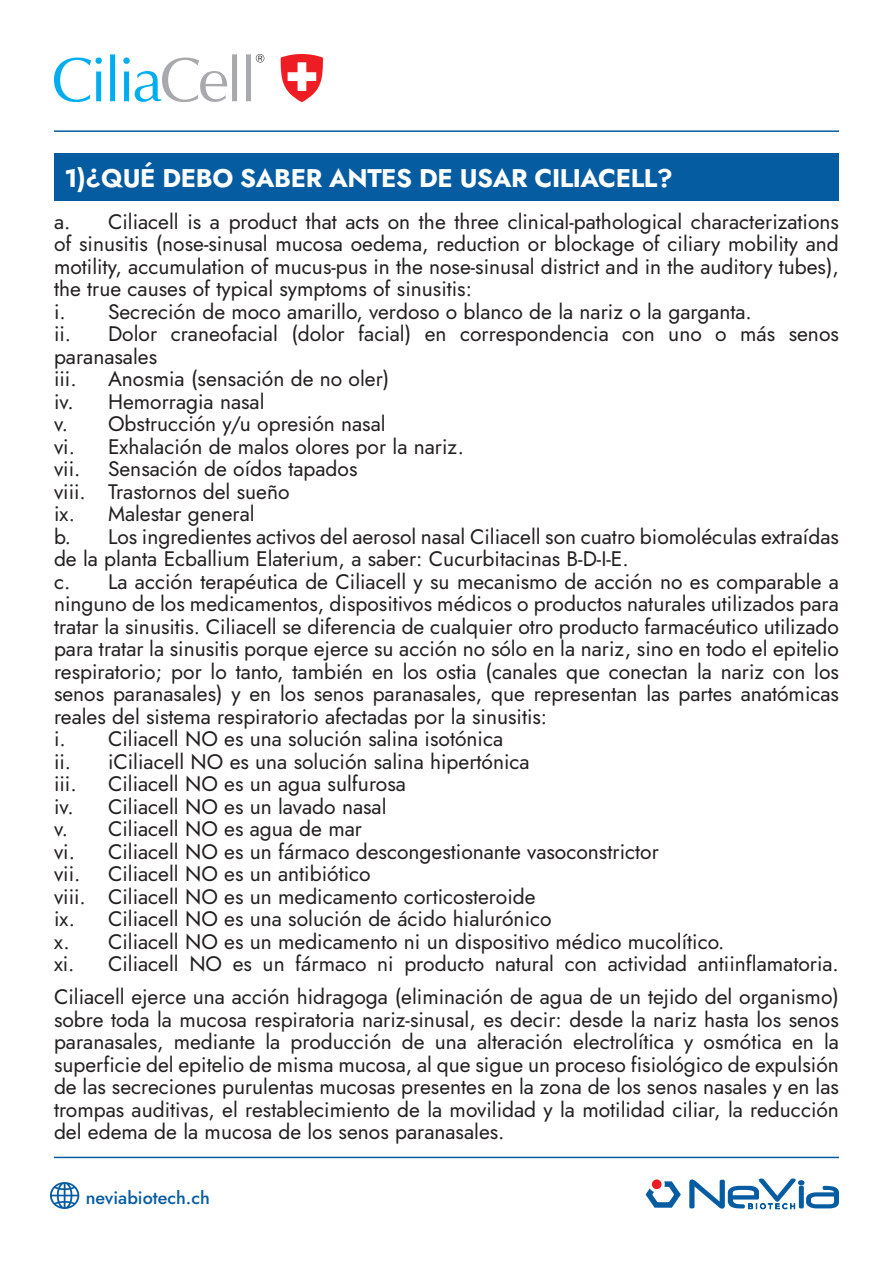
<style>
.page{position:relative;width:893px;height:1263px;background:#fff}
.page>*{position:absolute;margin:0;border:0;box-sizing:border-box;transform-origin:0 0}
.Paragraph_Style_1{font:700 25.5px "Jost";letter-spacing:-.015em;color:#fff}
.t1{font:21px/22.5px "Jost";color:#231f20;text-align:justify}
.t2{font:500 18px "Jost";color:#065ca1}
</style>
<div class="page">
<svg style="left:54px;top:57px;width:48px;height:45px"></svg>
<svg style="left:110px;top:54px;width:5px;height:47px"></svg>
<svg style="left:123px;top:54px;width:114px;height:48px"></svg>
<svg style="left:246px;top:54px;width:18px;height:47px"></svg>
<svg style="left:281px;top:54px;width:42px;height:48px"></svg>
<svg style="left:645px;top:1178px;width:194px;height:32px"></svg>
<hr style="left:54px;top:130px;width:785px;height:2px;background:#065ca1">
<hr style="left:54px;top:1157px;width:785px;height:1px;background:#065ca1">
<div style="left:54px;top:153px;width:785px;height:48px;background:#065ca1"></div>
<svg style="left:50px;top:1182px;width:30px;height:27px"></svg>
<p class="Paragraph_Style_1" style="left:65px;top:161px;width:610px">1)¿QUÉ DEBO SABER ANTES DE USAR CILIACELL?</p>
<p class="t1" style="left:54px;top:210px;width:786px">a. Ciliacell is a product that acts on the three clinical-pathological characterizations of sinusitis (nose-sinusal mucosa oedema, reduction or blockage of ciliary mobility and motility, accumulation of mucus-pus in the nose-sinusal district and in the auditory tubes), the true causes of typical symptoms of sinusitis:</p>
<p class="t1" style="left:54px;top:300px;width:699px">i. Secreción de moco amarillo, verdoso o blanco de la nariz o la garganta.</p>
<p class="t1" style="left:54px;top:323px;width:786px">ii. Dolor craneofacial (dolor facial) en correspondencia con uno o más senos paranasales</p>
<p class="t1" style="left:54px;top:368px;width:24px">iii.</p>
<p class="t1" style="left:108px;top:368px;width:283px">Anosmia (sensación de no oler)</p>
<p class="t1" style="left:54px;top:390px;width:212px">iv. Hemorragia nasal</p>
<p class="t1" style="left:54px;top:413px;width:333px">v. Obstrucción y/u opresión nasal</p>
<p class="t1" style="left:54px;top:435px;width:412px">vi. Exhalación de malos olores por la nariz.</p>
<p class="t1" style="left:54px;top:458px;width:28px">vii.</p>
<p class="t1" style="left:108px;top:458px;width:251px">Sensación de oídos tapados</p>
<p class="t1" style="left:54px;top:480px;width:237px">viii. Trastornos del sueño</p>
<p class="t1" style="left:54px;top:503px;width:202px">ix. Malestar general</p>
<p class="t1" style="left:54px;top:525px;width:786px">b. Los ingredientes activos del aerosol nasal Ciliacell son cuatro biomoléculas extraídas de la planta Ecballium Elaterium, a saber: Cucurbitacinas B-D-I-E.</p>
<p class="t1" style="left:54px;top:570px;width:786px">c. La acción terapéutica de Ciliacell y su mecanismo de acción no es comparable a ninguno de los medicamentos, dispositivos médicos o productos naturales utilizados para tratar la sinusitis. Ciliacell se diferencia de cualquier otro producto farmacéutico utilizado para tratar la sinusitis porque ejerce su acción no sólo en la nariz, sino en todo el epitelio respiratorio; por lo tanto, también en los ostia (canales que conectan la nariz con los senos paranasales) y en los senos paranasales, que representan las partes anatómicas reales del sistema respiratorio afectadas por la sinusitis:</p>
<p class="t1" style="left:54px;top:728px;width:451px">i. Ciliacell NO es una solución salina isotónica</p>
<p class="t1" style="left:54px;top:750px;width:477px">ii. iCiliacell NO es una solución salina hipertónica</p>
<p class="t1" style="left:54px;top:773px;width:24px">iii.</p>
<p class="t1" style="left:108px;top:773px;width:299px">Ciliacell NO es un agua sulfurosa</p>
<p class="t1" style="left:54px;top:795px;width:334px">iv. Ciliacell NO es un lavado nasal</p>
<p class="t1" style="left:54px;top:818px;width:310px">v. Ciliacell NO es agua de mar</p>
<p class="t1" style="left:54px;top:840px;width:606px">vi. Ciliacell NO es un fármaco descongestionante vasoconstrictor</p>
<p class="t1" style="left:54px;top:863px;width:28px">vii.</p>
<p class="t1" style="left:108px;top:863px;width:264px">Ciliacell NO es un antibiótico</p>
<p class="t1" style="left:54px;top:885px;width:483px">viii. Ciliacell NO es un medicamento corticosteroide</p>
<p class="t1" style="left:54px;top:908px;width:499px">ix. Ciliacell NO es una solución de ácido hialurónico</p>
<p class="t1" style="left:54px;top:930px;width:672px">x. Ciliacell NO es un medicamento ni un dispositivo médico mucolítico.</p>
<p class="t1" style="left:54px;top:953px;width:786px">xi. Ciliacell NO es un fármaco ni producto natural con actividad antiinflamatoria.</p>
<p class="t1" style="left:54px;top:986px;width:786px">Ciliacell ejerce una acción hidragoga (eliminación de agua de un tejido del organismo) sobre toda la mucosa respiratoria nariz-sinusal, es decir: desde la nariz hasta los senos paranasales, mediante la producción de una alteración electrolítica y osmótica en la superficie del epitelio de misma mucosa, al que sigue un proceso fisiológico de expulsión de las secreciones purulentas mucosas presentes en la zona de los senos nasales y en las trompas auditivas, el restablecimiento de la movilidad y la motilidad ciliar, la reducción del edema de la mucosa de los senos paranasales.</p>
<p class="t2" style="left:86px;top:1185px;width:126px">neviabiotech.ch</p>
</div>
